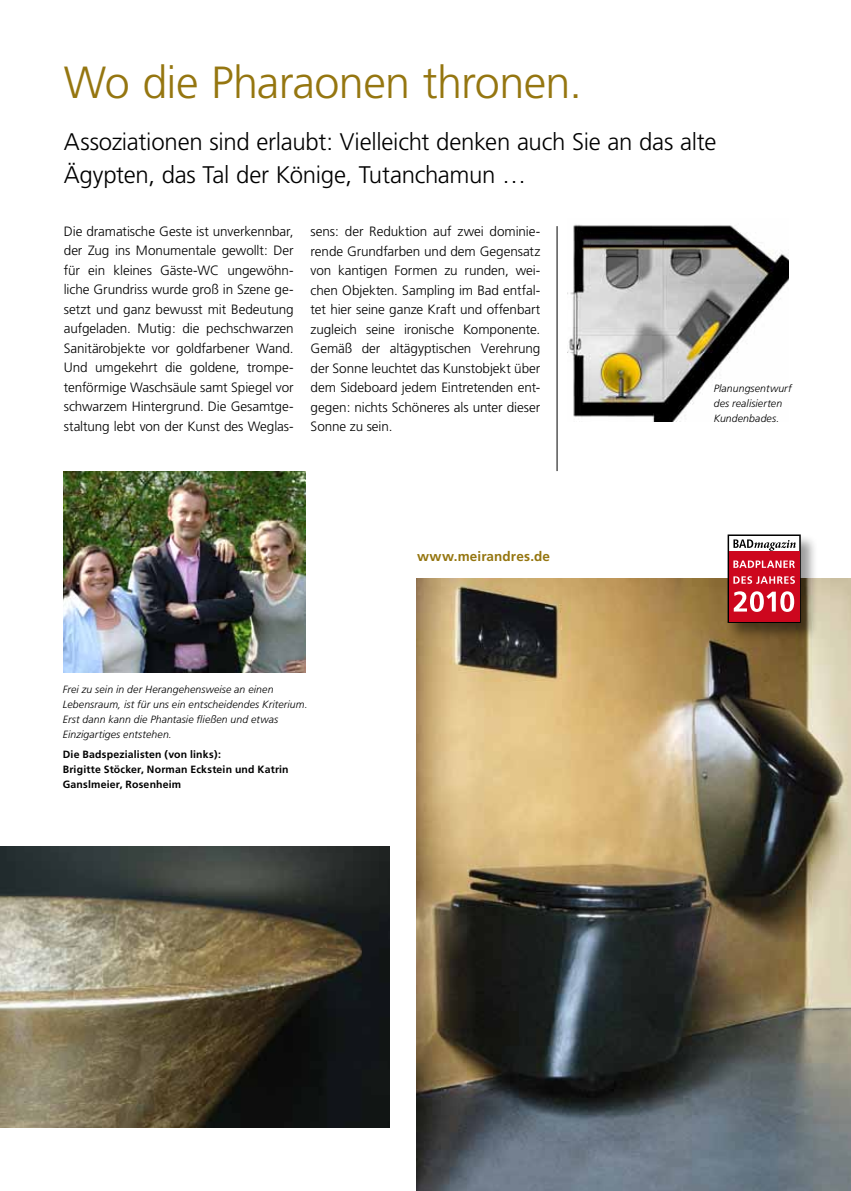
<style>
.page{position:relative;width:851px;height:1191px;background:#fff}
.page>*{position:absolute;margin:0;border:0;box-sizing:border-box;transform-origin:0 0}
.t1{font:300 45px "Frutiger";letter-spacing:-.015em;color:#957610}
.t2{font:300 24px/33px "Frutiger";letter-spacing:-.015em;color:#000}
.t3{font:300 13.5px/19.5px "Frutiger";letter-spacing:-.005em;color:#000;text-align:justify}
.t4{font:700 13.5px "Frutiger";letter-spacing:.01em;color:#957610}
.t5{font:italic 300 10.5px/15px "Frutiger";letter-spacing:.01em;color:#000}
.t6{font:700 10.5px/15px "Frutiger";letter-spacing:.02em;color:#000}
</style>
<div class="page">
<img style="left:64px;top:471px;width:241px;height:201px">
<hr style="left:556px;top:226px;width:1px;height:245px;background:#000">
<img style="left:417px;top:579px;width:433px;height:612px">
<img style="left:0;top:846px;width:389px;height:281px">
<img style="left:568px;top:224px;width:220px;height:197px">
<div style="left:727px;top:534px;width:91px;height:106px;background:#000;opacity:.4"></div>
<div style="left:728px;top:535px;width:71px;height:87px;background:#fff"></div>
<div style="left:727px;top:534px;width:73px;height:89px;border:2px solid #000"></div>
<div style="left:729px;top:551px;width:70px;height:70px;background:#cd071e"></div>
<svg style="left:733px;top:539px;width:62px;height:12px"></svg>
<svg style="left:733px;top:560px;width:61px;height:8px"></svg>
<svg style="left:733px;top:576px;width:61px;height:8px"></svg>
<svg style="left:733px;top:591px;width:61px;height:21px"></svg>
<h1 class="t1" style="left:64px;top:57px;width:519px">Wo die Pharaonen thronen.</h1>
<h2 class="t2" style="left:64px;top:125px;width:654px">Assoziationen sind erlaubt: Vielleicht denken auch Sie an das alte<br>Ägypten, das Tal der Könige, Tutanchamun …</h2>
<p class="t3" style="left:64px;top:221px;width:231px">Die dramatische Geste ist unverkennbar, der Zug ins Monumentale gewollt: Der für ein kleines Gäste-WC ungewöhn&shy;liche Grundriss wurde groß in Szene ge&shy;setzt und ganz bewusst mit Bedeutung aufgeladen. Mutig: die pechschwarzen Sanitärobjekte vor goldfarbener Wand.<br>Und umgekehrt die goldene, trompe&shy;tenförmige Waschsäule samt Spiegel vor schwarzem Hintergrund. Die Gesamtge&shy;staltung lebt von der Kunst des Weglas-</p>
<p class="t3" style="left:310px;top:222px;width:231px">sens: der Reduktion auf zwei dominie&shy;rende Grundfarben und dem Gegensatz von kantigen Formen zu runden, wei&shy;chen Objekten. Sampling im Bad entfal&shy;tet hier seine ganze Kraft und offenbart zugleich seine ironische Komponente.<br>Gemäß der altägyptischen Verehrung der Sonne leuchtet das Kunstobjekt über dem Sideboard jedem Eintretenden ent&shy;gegen: nichts Schöneres als unter dieser Sonne zu sein.</p>
<p class="t5" style="left:63px;top:682px;width:246px">Frei zu sein in der Herangehensweise an einen Lebensraum, ist für uns ein entscheidendes Kriterium.<br>Erst dann kann die Phantasie fließen und etwas Einzigartiges entstehen.</p>
<p class="t6" style="left:63px;top:746px;width:227px">Die Badspezialisten (von links):<br>Brigitte Stöcker, Norman Eckstein und Katrin<br>Ganslmeier, Rosenheim</p>
<p class="t4" style="left:417px;top:548px;width:134px">www.meirandres.de</p>
<p class="t5" style="left:713px;top:380px;width:79px">Planungsentwurf des realisierten<br>Kundenbades.</p>
</div>
